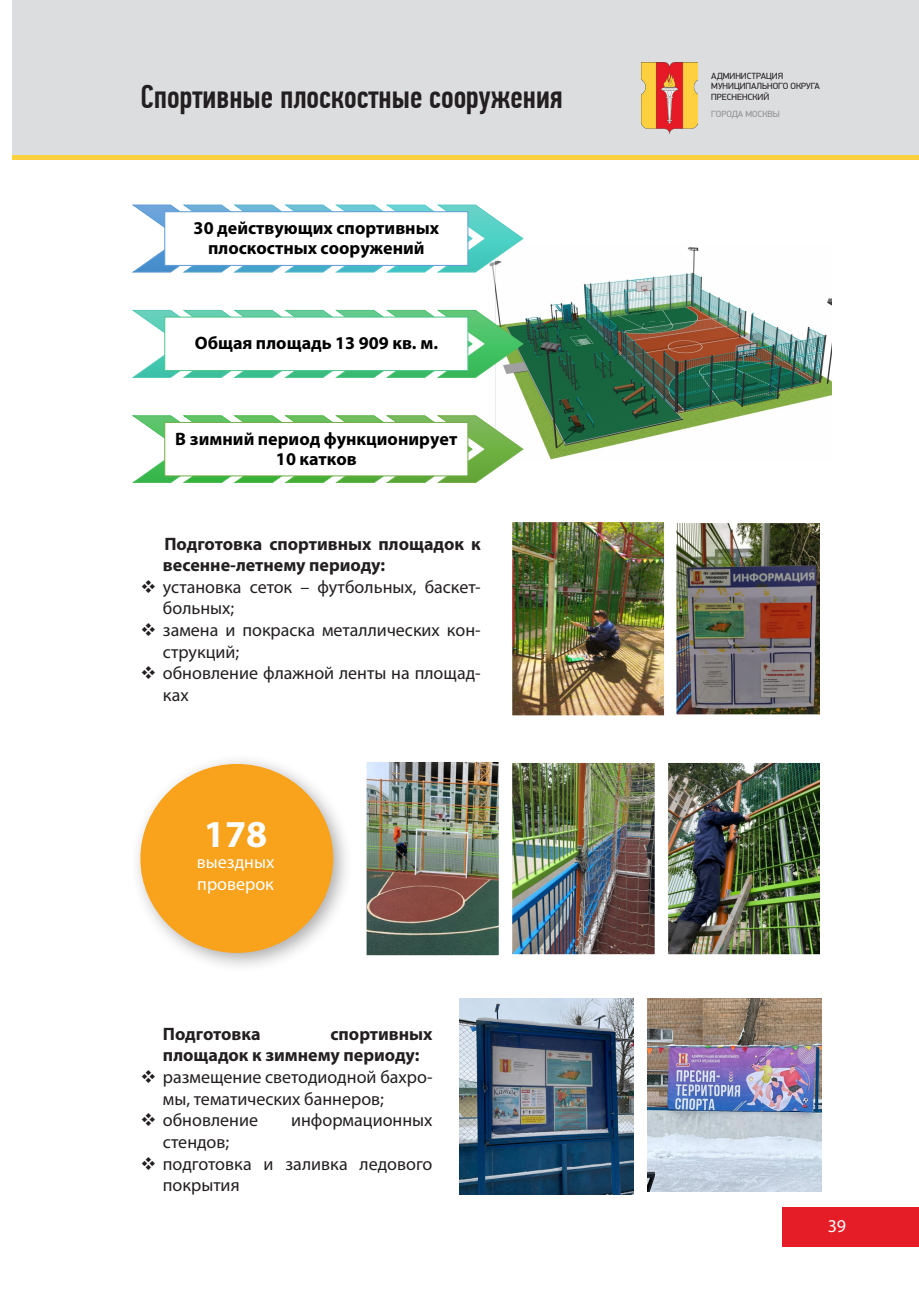
<style>
.page{position:relative;width:919px;height:1289px;background:#fff}
.page>*{position:absolute;margin:0;border:0;box-sizing:border-box;transform-origin:0 0}
.текст{font:700 38.25px "Myriad Pro";color:#fff}
.Заголовок{font:500 33px "PF Din Text Comp Pro";color:#231f20}
.t1{font:18px/21.6px "Myriad Pro";color:#231f20}
.t2{font:700 18px/20px "Myriad Pro";color:#000;text-align:center}
.текст_таб{font:700 18px/21.6px "Myriad Pro";color:#231f20}
.текст-2{font:18px "Myriad Pro";color:#fff}
.Заголовок-2{font:9px/10.8px "PF Din Display Pro";color:#231f20}
.Заголовок-3{font:9px "PF Din Display Pro";color:#919191}
</style>
<div class="page">
<div style="left:782px;top:1206px;width:136px;height:40px;background:#e51d27"></div>
<div style="left:13px;top:0;width:905px;height:155px;background:#dcdddf"></div>
<hr style="left:13px;top:155px;width:905px;height:4px;background:#fdd03e">
<img style="left:641px;top:63px;width:56px;height:70px">
<div style="left:130px;top:753px;width:223px;height:220px;background:#231f20;opacity:.38"></div>
<div style="left:140px;top:764px;width:193px;height:188px;background:#f9a21b;border-radius:50%"></div>
<img style="left:513px;top:523px;width:150px;height:191px">
<div style="left:511px;top:521px;width:154px;height:195px;border:1px solid #fff"></div>
<img style="left:677px;top:524px;width:142px;height:189px">
<div style="left:675px;top:522px;width:146px;height:193px;border:1px solid #fff"></div>
<img style="left:367px;top:762px;width:131px;height:192px">
<div style="left:365px;top:760px;width:135px;height:196px;border:1px solid #fff"></div>
<img style="left:513px;top:763px;width:140px;height:190px">
<div style="left:511px;top:761px;width:144px;height:194px;border:1px solid #fff"></div>
<img style="left:669px;top:763px;width:150px;height:190px">
<div style="left:667px;top:761px;width:154px;height:194px;border:1px solid #fff"></div>
<img style="left:459px;top:998px;width:174px;height:195px">
<img style="left:647px;top:998px;width:174px;height:193px">
<img style="left:493px;top:247px;width:338px;height:213px">
<svg style="left:132px;top:204px;width:392px;height:69px"></svg>
<div style="left:164px;top:211px;width:304px;height:55px;background:#fff;border:1px solid #5b9bd5"></div>
<svg style="left:132px;top:309px;width:392px;height:69px"></svg>
<div style="left:164px;top:317px;width:304px;height:54px;background:#fff;border:1px solid #4dc58d"></div>
<svg style="left:132px;top:415px;width:392px;height:68px"></svg>
<div style="left:164px;top:422px;width:304px;height:54px;background:#fff;border:1px solid #70ad47"></div>
<p class="Заголовок" style="left:140px;top:77px;width:424px">Спортивные плоскостные сооружения</p>
<p class="t2" style="left:194px;top:217px;width:247px">30 действующих спортивных плоскостных сооружений</p>
<p class="t2" style="left:195px;top:333px;width:245px">Общая площадь 13 909 кв. м.</p>
<p class="t2" style="left:175px;top:428px;width:283px">В зимний период функционирует<br>10 катков</p>
<p class="текст_таб" style="left:163px;top:532px;width:319px">Подготовка спортивных площадок к весенне-летнему периоду:</p>
<p class="t1" style="left:163px;top:575px;width:319px">установка сеток – футбольных, баскет&shy;больных;</p>
<p class="t1" style="left:163px;top:619px;width:319px">замена и покраска металлических кон&shy;струкций;</p>
<p class="t1" style="left:163px;top:662px;width:319px">обновление флажной ленты на площад&shy;ках</p>
<p class="текст" style="left:204px;top:809px;width:65px">178</p>
<p class="текст-2" style="left:197px;top:851px;width:79px">выездных</p>
<p class="текст-2" style="left:197px;top:872px;width:78px">проверок</p>
<p class="текст_таб" style="left:163px;top:1022px;width:99px">Подготовка</p>
<p class="текст_таб" style="left:163px;top:1022px;width:271px;text-indent:167px">спортивных площадок к зимнему периоду:</p>
<p class="t1" style="left:163px;top:1065px;width:271px">размещение светодиодной бахро&shy;мы, тематических баннеров;</p>
<p class="t1" style="left:163px;top:1109px;width:97px">обновление</p>
<p class="t1" style="left:291px;top:1109px;width:143px">информационных</p>
<p class="t1" style="left:163px;top:1130px;width:68px">стендов;</p>
<p class="t1" style="left:163px;top:1152px;width:271px">подготовка и заливка ледового покрытия</p>
<p class="Заголовок-2" style="left:711px;top:70px;width:73px">АДМИНИСТРАЦИЯ</p>
<p class="Заголовок-2" style="left:711px;top:81px;width:110px">МУНИЦИПАЛЬНОГО ОКРУГА<br>ПРЕСНЕНСКИЙ</p>
<p class="Заголовок-3" style="left:711px;top:108px;width:70px">ГОРОДА МОСКВЫ</p>
<p class="текст-2" style="left:827px;top:1214px;width:20px">39</p>
</div>
